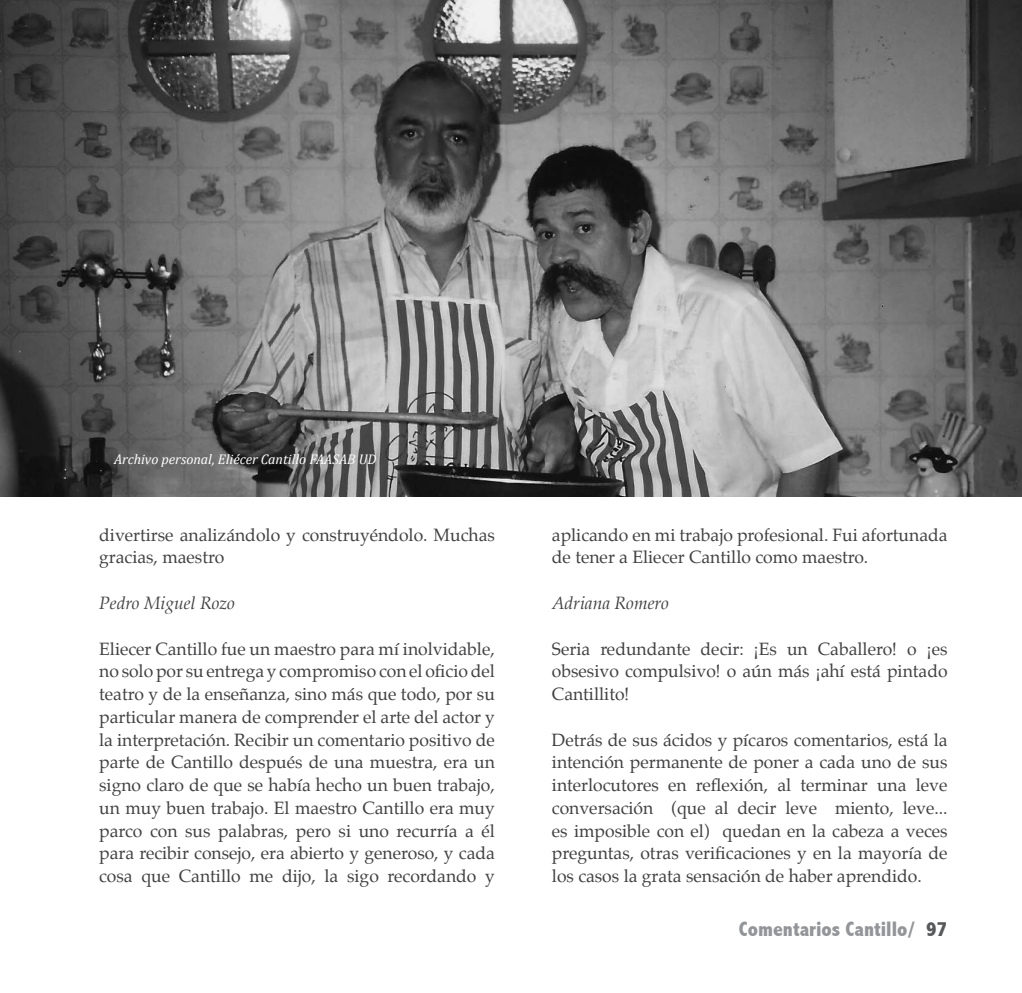
<style>
.page{position:relative;width:1022px;height:993px;background:#fff}
.page>*{position:absolute;margin:0;border:0;box-sizing:border-box;transform-origin:0 0}
.t1{font:800 condensed 21px "Abadi";color:#939598}
.t2{font:17.5px/22.8px "Palatino";color:#414042;text-align:justify}
.t3{font:italic 17.5px "Palatino";color:#414042}
.t4{font:italic 14px "Cambria";color:#fff}
.s1{color:#58595b}
</style>
<div class="page">
<img style="left:0;top:0;width:1022px;height:496px">
<p class="t4" style="left:114px;top:450px;width:264px">Archivo personal, Eliécer Cantillo FAASAB UD</p>
<p class="t2" style="left:99px;top:523px;width:397px">divertirse analizándolo y construyéndolo. Muchas gracias, maestro</p>
<p class="t3" style="left:99px;top:588px;width:137px">Pedro Miguel Rozo</p>
<p class="t2" style="left:99px;top:637px;width:397px">Eliecer Cantillo fue un maestro para mí inolvidable, no solo por su entrega y compromiso con el oficio del teatro y de la enseñanza, sino más que todo, por su particular manera de comprender el arte del actor y la interpretación. Recibir un comentario positivo de parte de Cantillo después de una muestra, era un signo claro de que se había hecho un buen trabajo, un muy buen trabajo. El maestro Cantillo era muy parco con sus palabras, pero si uno recurría a él para recibir consejo, era abierto y generoso, y cada cosa que Cantillo me dijo, la sigo recordando y</p>
<p class="t2" style="left:552px;top:523px;width:397px">aplicando en mi trabajo profesional. Fui afortunada de tener a Eliecer Cantillo como maestro.</p>
<p class="t3" style="left:552px;top:588px;width:118px">Adriana Romero</p>
<p class="t2" style="left:552px;top:637px;width:397px">Seria redundante decir: ¡Es un Caballero! o ¡es obsesivo compulsivo! o aún más ¡ahí está pintado Cantillito!</p>
<p class="t2" style="left:552px;top:728px;width:397px">Detrás de sus ácidos y pícaros comentarios, está la intención permanente de poner a cada uno de sus interlocutores en reflexión, al terminar una leve conversación (que al decir leve miento, leve... es imposible con el) quedan en la cabeza a veces preguntas, otras verificaciones y en la mayoría de los casos la grata sensación de haber aprendido.</p>
<p class="t1" style="left:739px;top:916px;width:210px">Comentarios Cantillo/ <span class="s1">97</span></p>
</div>
